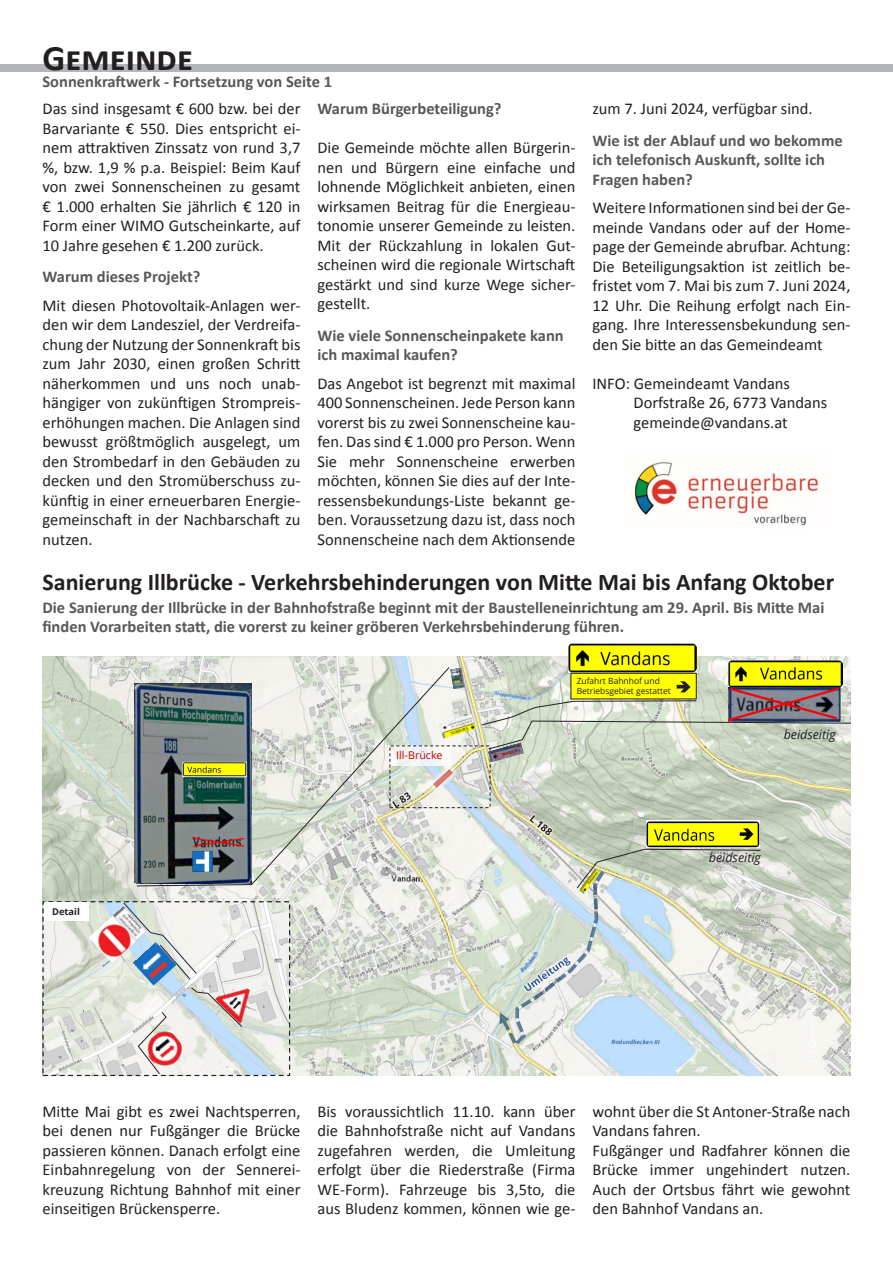
<style>
.page{position:relative;width:893px;height:1263px;background:#fff}
.page>*{position:absolute;margin:0;border:0;box-sizing:border-box;transform-origin:0 0}
.Ü1-Calibri{font:700 36px "Calibri";color:#231f20}
.Ü2-Calibri{font:700 24px "Calibri";color:#231f20}
.Haupttext-Calibri{font:16.5px/19.5px "Calibri";color:#231f20;text-align:justify}
.Text_grau_fett_-_Calibri{font:700 16.5px/19.5px "Calibri";color:#57585a}
.t1{font:italic 12.45px "Open Sans";color:#231f20}
.t2{font:10.65px "Open Sans";color:#c00000}
.Fotobeschriftung{font:10.5px "Calibri";color:#fff}
.t3{font:700 9.6px/11.6px "Open Sans";color:#231f20}
.t4{font:700 9.3px "Open Sans";color:#231f20}
.t5{font:8.85px "Open Sans";color:#231f20}
.t6{font:8.55px "Open Sans";color:#231f20}
.t7{font:8.4px "Open Sans";color:#231f20}
.t8{font:300 4.8px "Open Sans";letter-spacing:-.005em;color:#231f20}
</style>
<div class="page">
<div style="left:0;top:64px;width:893px;height:8px;background:#b4b5b8"></div>
<img style="left:43px;top:656px;width:807px;height:420px">
<img style="left:45px;top:903px;width:243px;height:171px">
<div style="left:43px;top:901px;width:247px;height:175px;border:1px dashed #231f20"></div>
<div style="left:44px;top:902px;width:45px;height:19px;background:#fff"></div>
<img style="left:507px;top:793px;width:68px;height:55px">
<img style="left:517px;top:805px;width:46px;height:43px">
<svg style="left:530px;top:815px;width:22px;height:20px"></svg>
<div style="left:388px;top:745px;width:63px;height:21px;background:#fff"></div>
<img style="left:89px;top:905px;width:34px;height:58px">
<img style="left:167px;top:1026px;width:21px;height:47px">
<img style="left:133px;top:980px;width:43px;height:5px">
<svg style="left:123px;top:902px;width:74px;height:78px"></svg>
<svg style="left:137px;top:1011px;width:30px;height:64px"></svg>
<svg style="left:136px;top:666px;width:314px;height:221px;background:#d9ddd5"></svg>
<img style="left:490px;top:750px;width:34px;height:12px">
<img style="left:728px;top:661px;width:115px;height:26px">
<img style="left:646px;top:847px;width:113px;height:1px">
<svg style="left:500px;top:848px;width:261px;height:196px"></svg>
<img style="left:426px;top:762px;width:34px;height:32px">
<svg style="left:427px;top:764px;width:32px;height:29px"></svg>
<img style="left:646px;top:820px;width:113px;height:27px">
<img style="left:757px;top:666px;width:68px;height:17px">
<img style="left:215px;top:977px;width:47px;height:47px">
<svg style="left:190px;top:986px;width:53px;height:41px;background:#cebfc4"></svg>
<img style="left:729px;top:688px;width:111px;height:12px">
<img style="left:488px;top:750px;width:35px;height:11px">
<img style="left:450px;top:667px;width:15px;height:22px">
<img style="left:569px;top:643px;width:127px;height:29px">
<img style="left:598px;top:650px;width:75px;height:18px">
<div style="left:571px;top:673px;width:125px;height:26px;background:#ff0"></div>
<div style="left:571px;top:673px;width:126px;height:26px;border:1px solid #231f20"></div>
<svg style="left:677px;top:681px;width:14px;height:11px"></svg>
<img style="left:481px;top:700px;width:369px;height:50px">
<img style="left:439px;top:714px;width:37px;height:25px">
<img style="left:135px;top:684px;width:116px;height:199px">
<img style="left:634px;top:462px;width:184px;height:64px">
<p class="Ü1-Calibri" style="left:43px;top:32px;width:152px">Gemeinde</p>
<p class="Text_grau_fett_-_Calibri" style="left:43px;top:71px;width:291px">Sonnenkraftwerk - Fortsetzung von Seite 1</p>
<p class="Haupttext-Calibri" style="left:43px;top:99px;width:259px">Das sind insgesamt € 600 bzw. bei der Barvariante € 550. Dies entspricht ei&shy;nem attraktiven Zinssatz von rund 3,7 %, bzw. 1,9 % p.a. Beispiel: Beim Kauf von zwei Sonnenscheinen zu gesamt € 1.000 erhalten Sie jährlich € 120 in Form einer WIMO Gutscheinkarte, auf 10 Jahre gesehen € 1.200 zurück.</p>
<p class="Text_grau_fett_-_Calibri" style="left:43px;top:267px;width:159px">Warum dieses Projekt?</p>
<p class="Haupttext-Calibri" style="left:43px;top:295px;width:259px">Mit diesen Photovoltaik-Anlagen wer&shy;den wir dem Landesziel, der Verdreifa&shy;chung der Nutzung der Sonnenkraft bis zum Jahr 2030, einen großen Schritt näherkommen und uns noch unab&shy;hängiger von zukünftigen Strompreis&shy;erhöhungen machen. Die Anlagen sind bewusst größtmöglich ausgelegt, um den Strombedarf in den Gebäuden zu decken und den Stromüberschuss zu&shy;künftig in einer erneuerbaren Energie&shy;gemeinschaft in der Nachbarschaft zu nutzen.</p>
<p class="Text_grau_fett_-_Calibri" style="left:317px;top:99px;width:186px">Warum Bürgerbeteiligung?</p>
<p class="Haupttext-Calibri" style="left:317px;top:138px;width:259px">Die Gemeinde möchte allen Bürgerin&shy;nen und Bürgern eine einfache und lohnende Möglichkeit anbieten, einen wirksamen Beitrag für die Energieau&shy;tonomie unserer Gemeinde zu leisten.<br>Mit der Rückzahlung in lokalen Gut&shy;scheinen wird die regionale Wirtschaft gestärkt und sind kurze Wege sicher&shy;gestellt.</p>
<p class="Text_grau_fett_-_Calibri" style="left:317px;top:325px;width:248px">Wie viele Sonnenscheinpakete kann ich maximal kaufen?</p>
<p class="Haupttext-Calibri" style="left:317px;top:373px;width:259px">Das Angebot ist begrenzt mit maximal 400 Sonnenscheinen. Jede Person kann vorerst bis zu zwei Sonnenscheine kau&shy;fen. Das sind € 1.000 pro Person. Wenn Sie mehr Sonnenscheine erwerben möchten, können Sie dies auf der Inte&shy;ressensbekundungs-Liste bekannt ge&shy;ben. Voraussetzung dazu ist, dass noch Sonnenscheine nach dem Aktionsende</p>
<p class="Haupttext-Calibri" style="left:592px;top:99px;width:222px">zum 7. Juni 2024, verfügbar sind.</p>
<p class="Text_grau_fett_-_Calibri" style="left:592px;top:130px;width:252px">Wie ist der Ablauf und wo bekomme ich telefonisch Auskunft, sollte ich<br>Fragen haben?</p>
<p class="Haupttext-Calibri" style="left:592px;top:198px;width:259px">Weitere Informationen sind bei der Ge&shy;meinde Vandans oder auf der Home&shy;page der Gemeinde abrufbar. Achtung:<br>Die Beteiligungsaktion ist zeitlich be&shy;fristet vom 7. Mai bis zum 7. Juni 2024, 12 Uhr. Die Reihung erfolgt nach Ein&shy;gang. Ihre Interessensbekundung sen&shy;den Sie bitte an das Gemeindeamt</p>
<p class="Haupttext-Calibri" style="left:592px;top:373px;width:199px">INFO: Gemeindeamt Vandans</p>
<p class="Haupttext-Calibri" style="left:633px;top:393px;width:195px">Dorfstraße 26, 6773 Vandans</p>
<p class="Haupttext-Calibri" style="left:633px;top:412px;width:156px">gemeinde@vandans.at</p>
<p class="Ü2-Calibri" style="left:43px;top:565px;width:793px">Sanierung Illbrücke - Verkehrsbehinderungen von Mitte Mai bis Anfang Oktober</p>
<p class="Text_grau_fett_-_Calibri" style="left:43px;top:597px;width:783px">Die Sanierung der Illbrücke in der Bahnhofstraße beginnt mit der Baustelleneinrichtung am 29. April. Bis Mitte Mai finden Vorarbeiten statt, die vorerst zu keiner gröberen Verkehrsbehinderung führen.</p>
<p class="t4" style="left:52px;top:905px;width:29px">Detail</p>
<p class="t2" style="left:396px;top:748px;width:48px">Ill-Brücke</p>
<p class="t6" style="left:577px;top:675px;width:85px">Zufahrt Bahnhof und</p>
<p class="t7" style="left:577px;top:685px;width:96px">Betriebsgebiet gestattet</p>
<p class="t1" style="left:784px;top:726px;width:53px">beidseitig</p>
<p class="t1" style="left:709px;top:849px;width:53px">beidseitig</p>
<p class="Fotobeschriftung" style="left:805px;top:1062px;width:97px;rotate:-90deg">(c) Gemeinde Vandans</p>
<p class="Haupttext-Calibri" style="left:43px;top:1101px;width:259px">Mitte Mai gibt es zwei Nachtsperren, bei denen nur Fußgänger die Brücke passieren können. Danach erfolgt eine Einbahnregelung von der Sennerei&shy;kreuzung Richtung Bahnhof mit einer einseitigen Brückensperre.</p>
<p class="Haupttext-Calibri" style="left:317px;top:1101px;width:259px">Bis voraussichtlich 11.10. kann über die Bahnhofstraße nicht auf Vandans zugefahren werden, die Umleitung erfolgt über die Riederstraße (Firma WE-Form). Fahrzeuge bis 3,5to, die aus Bludenz kommen, können wie ge-</p>
<p class="Haupttext-Calibri" style="left:592px;top:1101px;width:259px">wohnt über die St Antoner-Straße nach<br>Vandans fahren.</p>
<p class="Haupttext-Calibri" style="left:592px;top:1140px;width:259px">Fußgänger und Radfahrer können die Brücke immer ungehindert nutzen.<br>Auch der Ortsbus fährt wie gewohnt den Bahnhof Vandans an.</p>
<p class="t3" style="left:35px;top:1151px;width:149px">Amt der Vlbg. Landesregierung</p>
<p class="t5" style="left:35px;top:1166px;width:61px">Abteilung VIIb.</p>
<p class="t3" style="left:35px;top:1198px;width:109px">L 83 Vandanser Straße<br>Sanierung Illbrücke</p>
<p class="t3" style="left:227px;top:1151px;width:167px">Beschilderungskonzept Umleitung</p>
<p class="t8" style="left:731px;top:1208px;width:29px">lp_umleitung</p>
</div>
